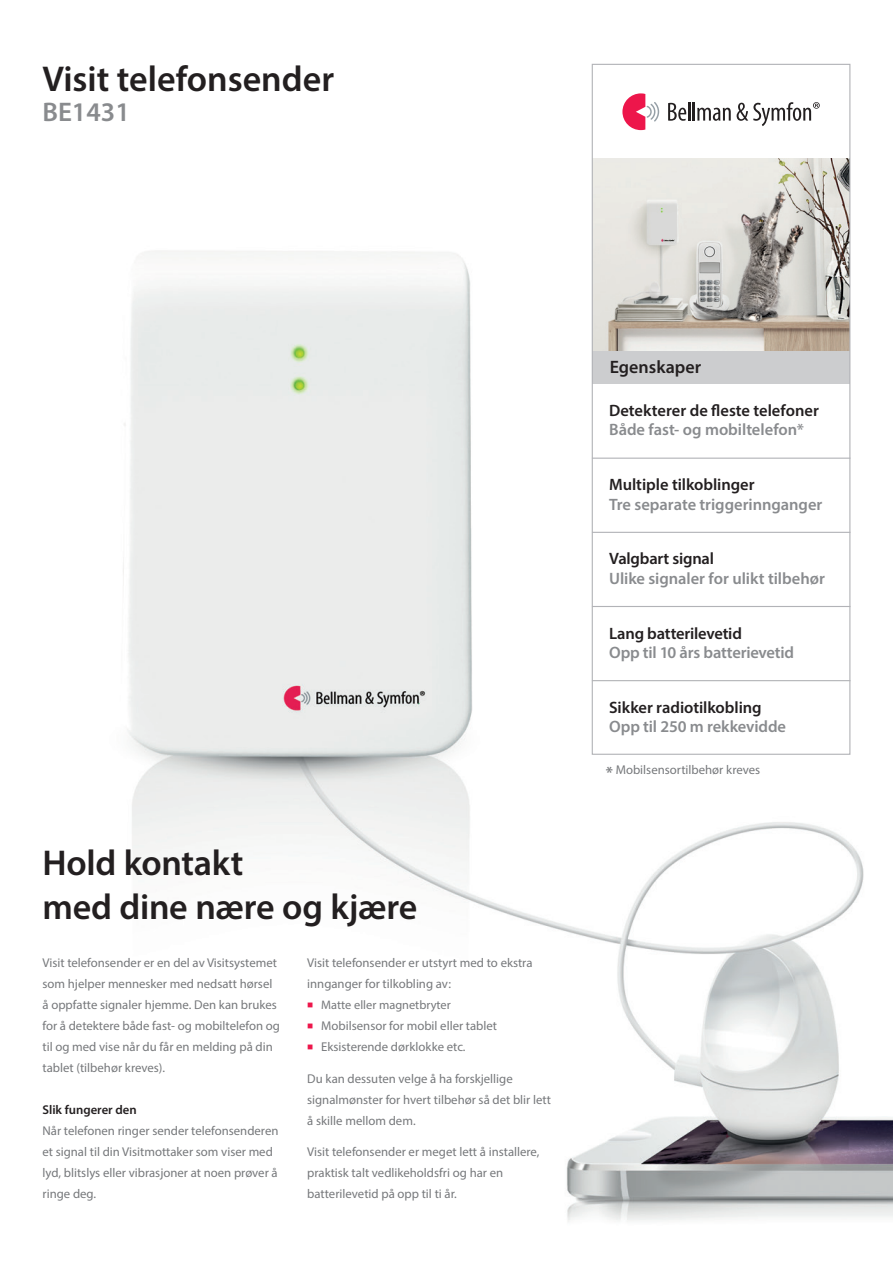
<style>
.page{position:relative;width:893px;height:1263px;background:#fff}
.page>*{position:absolute;margin:0;border:0;box-sizing:border-box;transform-origin:0 0}
.t1{font:600 36px "Myriad Pro";letter-spacing:-.005em;color:#231f20}
.t2{font:600 27px "Myriad Pro";color:#898b8e}
.t3{font:600 18px "Myriad Pro";color:#231f20}
.t4{font:600 16.5px "Myriad Pro";letter-spacing:-.005em;color:#898b8e}
.t5{font:600 16.5px "Myriad Pro";letter-spacing:-.005em;color:#231f20}
.t6{font:12.75px/21px "Myriad Pro";color:#76787b}
.t7{font:600 12.75px "Myriad Pro";color:#231f20}
.t8{font:12.3px "Myriad Pro";color:#76787b}
.s1{color:#ed164b}
.s2{font-weight:600;font-size:16.5px}
</style>
<div class="page">
<img style="left:123px;top:63px;width:769px;height:1159px">
<div style="left:592px;top:349px;width:258px;height:35px;background:#cccdcf"></div>
<img style="left:594px;top:159px;width:254px;height:191px">
<div style="left:592px;top:64px;width:258px;height:691px;border:1px solid #b2b3b7"></div>
<svg style="left:668px;top:102px;width:63px;height:19px"></svg>
<svg style="left:622px;top:93px;width:37px;height:37px"></svg>
<svg style="left:737px;top:102px;width:83px;height:24px"></svg>
<hr style="left:592px;top:458px;width:258px;height:1px;background:#b2b3b7">
<hr style="left:592px;top:532px;width:258px;height:1px;background:#b2b3b7">
<hr style="left:592px;top:606px;width:258px;height:1px;background:#b2b3b7">
<hr style="left:592px;top:680px;width:258px;height:1px;background:#b2b3b7">
<p class="t1" style="left:43px;top:56px;width:293px">Visit telefonsender</p>
<p class="t2" style="left:43px;top:95px;width:89px">BE1431</p>
<p class="t1" style="left:43px;top:840px;width:202px">Hold kontakt</p>
<p class="t1" style="left:43px;top:883px;width:376px">med dine nære og kjære</p>
<p class="t6" style="left:43px;top:952px;width:239px">Visit telefonsender er en del av Visitsystemet som hjelper mennesker med nedsatt hørsel å oppfatte signaler hjemme. Den kan brukes for å detektere både fast- og mobiltelefon og til og med vise når du får en melding på din tablet (tilbehør kreves).</p>
<p class="t7" style="left:43px;top:1102px;width:96px">Slik fungerer den</p>
<p class="t6" style="left:43px;top:1120px;width:237px">Når telefonen ringer sender telefonsenderen et signal til din Visitmottaker som viser med lyd, blitslys eller vibrasjoner at noen prøver å ringe deg.</p>
<p class="t6" style="left:307px;top:952px;width:227px">Visit telefonsender er utstyrt med to ekstra innganger for tilkobling av:</p>
<p class="t8" style="left:307px;top:997px;width:145px"><span class="s1">■</span> Matte eller magnetbryter</p>
<p class="t6" style="left:307px;top:1015px;width:191px"><span class="s1">■</span> Mobilsensor for mobil eller tablet</p>
<p class="t6" style="left:307px;top:1036px;width:160px"><span class="s1">■</span> Eksisterende dørklokke etc.</p>
<p class="t6" style="left:307px;top:1068px;width:207px">Du kan dessuten velge å ha forskjellige</p>
<p class="t6" style="left:307px;top:1089px;width:245px">signalmønster for hvert tilbehør så det blir lett å skille mellom dem.</p>
<p class="t6" style="left:307px;top:1141px;width:234px">Visit telefonsender er meget lett å installere, praktisk talt vedlikeholdsfri og har en</p>
<p class="t6" style="left:307px;top:1183px;width:151px">batterilevetid på opp til ti år.</p>
<p class="t3" style="left:610px;top:355px;width:93px">Egenskaper</p>
<p class="t5" style="left:609px;top:400px;width:211px">Detekterer de fleste telefoner</p>
<p class="t4" style="left:609px;top:419px;width:196px">Både fast- og mobiltelefon*</p>
<p class="t5" style="left:609px;top:474px;width:147px">Multiple tilkoblinger</p>
<p class="t4" style="left:609px;top:494px;width:215px">Tre separate triggerinnganger</p>
<p class="t5" style="left:609px;top:548px;width:106px">Valgbart signal</p>
<p class="t4" style="left:609px;top:568px;width:217px">Ulike signaler for ulikt tilbehør</p>
<p class="t5" style="left:609px;top:622px;width:134px">Lang batterilevetid</p>
<p class="t4" style="left:609px;top:642px;width:186px">Opp til 10 års batterievetid</p>
<p class="t5" style="left:609px;top:697px;width:154px">Sikker radiotilkobling</p>
<p class="t4" style="left:609px;top:716px;width:178px">Opp til 250 m rekkevidde</p>
<p class="t6" style="left:606px;top:759px;width:156px"><span class="s2">*</span> Mobilsensortilbehør kreves</p>
</div>
